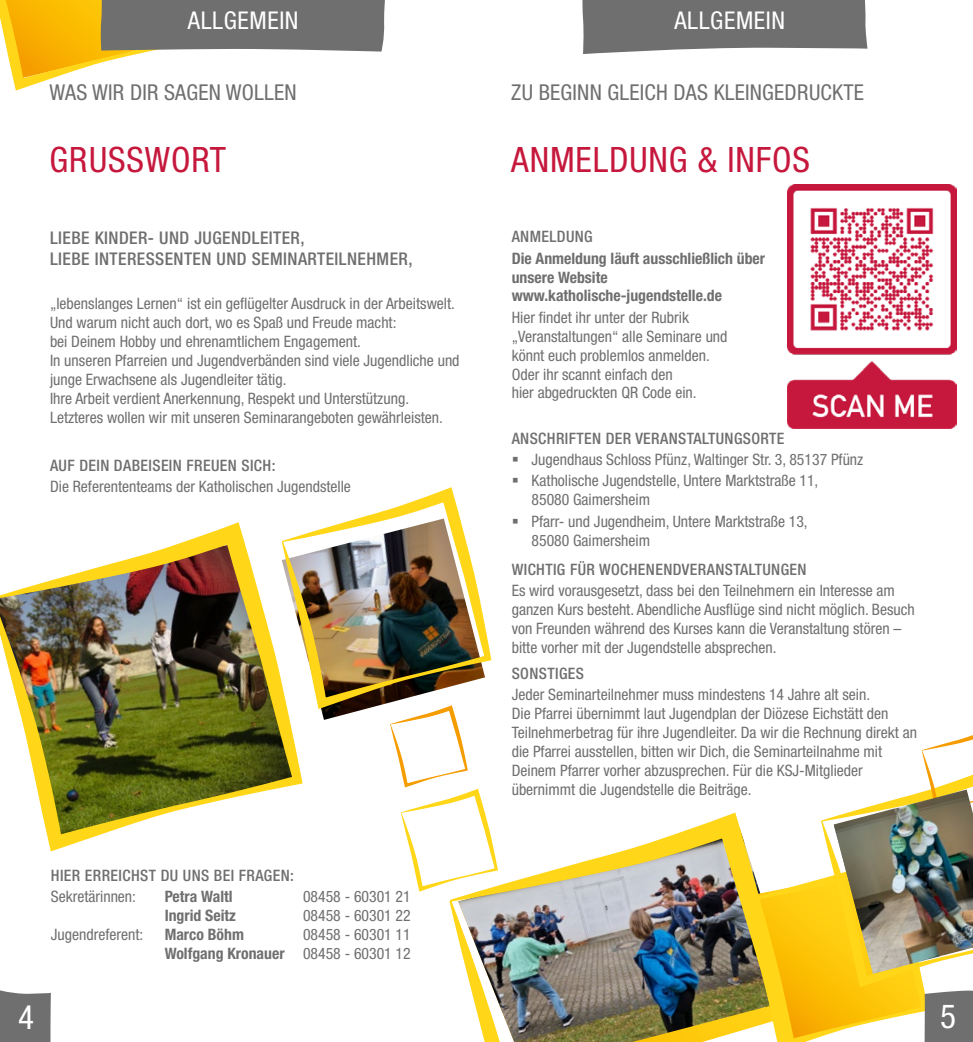
<style>
.page{position:relative;width:973px;height:1042px;background:#fff}
.page>*{position:absolute;margin:0;border:0;box-sizing:border-box;transform-origin:0 0}
.t1{font:condensed 35px "Helvetica Neue LT Std";letter-spacing:.025em;color:#c6183d}
.t2{font:condensed 33.25px "Helvetica Neue LT Std";color:#fff}
.t3{font:condensed 24.5px "Helvetica Neue LT Std";letter-spacing:.025em;color:#fff}
.t4{font:condensed 21.88px "Helvetica Neue LT Std";letter-spacing:.01em;color:#706f6f}
.t5{font:500 condensed 17.5px/21px "Helvetica Neue LT Std";letter-spacing:.025em;color:#706f6f}
.t6{font:condensed 15.75px/18.9px "Helvetica Neue LT Std";color:#706f6f}
.t7{font:500 condensed 15.75px "Helvetica Neue LT Std";letter-spacing:.025em;color:#706f6f}
.t8{font:700 condensed 15.75px/18.9px "Helvetica Neue LT Std";color:#706f6f}
.s1{font-weight:700}
</style>
<div class="page">
<img style="left:321px;top:709px;width:44px;height:11px">
<svg style="left:0;top:990px;width:51px;height:52px;background:#797878"></svg>
<img style="left:302px;top:487px;width:189px;height:222px">
<svg style="left:0;top:0;width:385px;height:91px"></svg>
<svg style="left:582px;top:0;width:285px;height:54px;background:#7d7c7c"></svg>
<img style="left:0;top:522px;width:302px;height:329px">
<img style="left:449px;top:812px;width:294px;height:230px">
<svg style="left:390px;top:705px;width:108px;height:186px"></svg>
<img style="left:787px;top:185px;width:169px;height:243px">
<svg style="left:743px;top:735px;width:229px;height:307px"></svg>
<img style="left:833px;top:789px;width:139px;height:185px">
<h3 class="t3" style="left:188px;top:7px;width:112px">ALLGEMEIN</h3>
<h3 class="t3" style="left:674px;top:7px;width:112px">ALLGEMEIN</h3>
<h3 class="t4" style="left:50px;top:79px;width:248px">WAS WIR DIR SAGEN WOLLEN</h3>
<h3 class="t4" style="left:511px;top:80px;width:354px">ZU BEGINN GLEICH DAS KLEINGEDRUCKTE</h3>
<h1 class="t1" style="left:50px;top:139px;width:178px">GRUSSWORT</h1>
<h1 class="t1" style="left:511px;top:139px;width:300px">ANMELDUNG &amp; INFOS</h1>
<p class="t5" style="left:50px;top:227px;width:364px">LIEBE KINDER- UND JUGENDLEITER,<br>LIEBE INTERESSENTEN UND SEMINARTEILNEHMER,</p>
<p class="t6" style="left:50px;top:294px;width:411px">„lebenslanges Lernen“ ist ein geflügelter Ausdruck in der Arbeitswelt.<br>Und warum nicht auch dort, wo es Spaß und Freude macht:<br>bei Deinem Hobby und ehrenamtlichem Engagement.<br>In unseren Pfarreien und Jugendverbänden sind viele Jugendliche und junge Erwachsene als Jugendleiter tätig.<br>Ihre Arbeit verdient Anerkennung, Respekt und Unterstützung.<br>Letzteres wollen wir mit unseren Seminarangeboten gewährleisten.</p>
<p class="t7" style="left:50px;top:456px;width:227px">AUF DEIN DABEISEIN FREUEN SICH:</p>
<p class="t6" style="left:50px;top:477px;width:302px">Die Referententeams der Katholischen Jugendstelle</p>
<p class="t7" style="left:511px;top:227px;width:83px">ANMELDUNG</p>
<p class="t8" style="left:511px;top:248px;width:255px">Die Anmeldung läuft ausschließlich über unsere Website www.katholische-jugendstelle.de</p>
<p class="t6" style="left:511px;top:308px;width:217px">Hier findet ihr unter der Rubrik „Veranstaltungen“ alle Seminare und könnt euch problemlos anmelden.<br>Oder ihr scannt einfach den<br>hier abgedruckten QR Code ein.</p>
<p class="t7" style="left:511px;top:429px;width:274px">ANSCHRIFTEN DER VERANSTALTUNGSORTE</p>
<p class="t6" style="left:531px;top:449px;width:333px;line-height:21.3px">Jugendhaus Schloss Pfünz, Waltinger Str. 3, 85137 Pfünz<br>Katholische Jugendstelle, Untere Marktstraße 11,</p>
<p class="t6" style="left:531px;top:489px;width:277px;line-height:21.3px">85080 Gaimersheim<br>Pfarr- und Jugendheim, Untere Marktstraße 13,</p>
<p class="t6" style="left:531px;top:530px;width:120px">85080 Gaimersheim</p>
<p class="t7" style="left:511px;top:559px;width:296px">WICHTIG FÜR WOCHENENDVERANSTALTUNGEN</p>
<p class="t6" style="left:511px;top:581px;width:404px">Es wird vorausgesetzt, dass bei den Teilnehmern ein Interesse am ganzen Kurs besteht. Abendliche Ausflüge sind nicht möglich. Besuch von Freunden während des Kurses kann die Veranstaltung stören – bitte vorher mit der Jugendstelle absprechen.</p>
<p class="t7" style="left:511px;top:664px;width:74px">SONSTIGES</p>
<p class="t6" style="left:511px;top:685px;width:407px">Jeder Seminarteilnehmer muss mindestens 14 Jahre alt sein.<br>Die Pfarrei übernimmt laut Jugendplan der Diözese Eichstätt den Teilnehmerbetrag für ihre Jugendleiter. Da wir die Rechnung direkt an die Pfarrei ausstellen, bitten wir Dich, die Seminarteilnahme mit Deinem Pfarrer vorher abzusprechen. Für die KSJ-Mitglieder übernimmt die Jugendstelle die Beiträge.</p>
<h2 class="t2" style="left:18px;top:997px;width:17px">4</h2>
<p class="t7" style="left:51px;top:866px;width:244px">HIER ERREICHST DU UNS BEI FRAGEN:</p>
<p class="t6" style="left:51px;top:887px;width:87px">Sekretärinnen:</p>
<p class="t8" style="left:165px;top:887px;width:69px">Petra Waltl</p>
<p class="t6" style="left:303px;top:887px;width:109px">08458 - 60301 21</p>
<p class="t8" style="left:165px;top:906px;width:73px">Ingrid Seitz</p>
<p class="t6" style="left:303px;top:906px;width:109px">08458 - 60301 22</p>
<p class="t6" style="left:51px;top:925px;width:94px">Jugendreferent:</p>
<p class="t8" style="left:165px;top:925px;width:81px">Marco Böhm</p>
<p class="t6" style="left:165px;top:925px;width:247px;text-align:right">08458 - 60301 11<br><span class="s1">Wolfgang Kronauer</span> 08458 - 60301 12</p>
<h2 class="t2" style="left:940px;top:997px;width:17px">5</h2>
</div>
